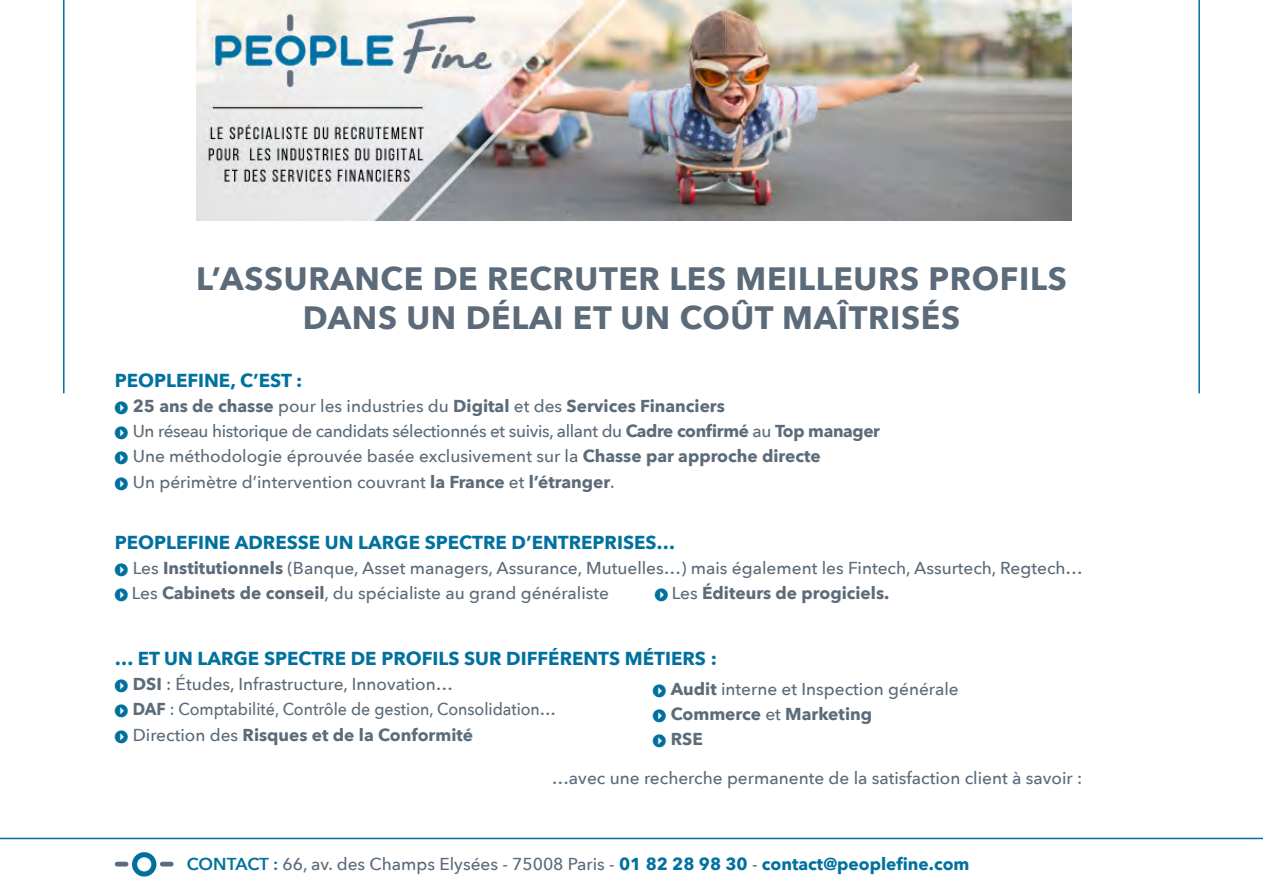
<style>
.page{position:relative;width:1263px;height:893px;background:#fff}
.page>*{position:absolute;margin:0;border:0;box-sizing:border-box;transform-origin:0 0}
.t1{font:700 32.25px/38.7px "Avenir Next";letter-spacing:.02em;color:#5c6b79;text-align:center}
.t2{font:700 18.75px "Avenir Next";color:#00719f}
.t3{font:500 17.25px/25.2px "Avenir Next";color:#5c6b79}
.t4{font:700 17.25px "Avenir Next";color:#5c6b79}
.s1{font-family:"Arrowstfb";font-weight:400;font-size:12.75px;color:#00719f}
.s2{font-weight:700}
.s3{font-weight:500}
.s4{font-weight:600;color:#00719f}
.s5{font-weight:700;color:#00719f}
</style>
<div class="page">
<img style="left:196px;top:1px;width:875px;height:219px">
<svg style="left:132px;top:852px;width:24px;height:24px"></svg>
<hr style="left:160px;top:862px;width:14px;height:4px;background:#5c6b79;border-radius:2px">
<hr style="left:115px;top:862px;width:13px;height:4px;background:#5c6b79;border-radius:2px">
<hr style="left:0;top:838px;width:1263px;height:1px;background:#00719f">
<hr style="left:63px;top:0;width:2px;height:393px;background:#00719f">
<hr style="left:1198px;top:0;width:2px;height:393px;background:#00719f">
<h1 class="t1" style="left:196px;top:259px;width:872px">L’ASSURANCE DE RECRUTER LES MEILLEURS PROFILS<br>DANS UN DÉLAI ET UN COÛT MAÎTRISÉS</h1>
<p class="t2" style="left:115px;top:364px;width:189px">PEOPLEFINE, C’EST :</p>
<p class="t3" style="left:115px;top:393px;width:767px"><span class="s1">I</span> <span class="s2">25 ans de chasse</span> pour les industries du <span class="s2">Digital</span> et des <span class="s2">Services Financiers<br></span><span class="s1">I</span> Un réseau historique de candidats sélectionnés et suivis, allant du <span class="s2">Cadre confirmé</span> au <span class="s2">Top manager </span><span class="s1">I</span> Une méthodologie éprouvée basée exclusivement sur la <span class="s2">Chasse par approche directe<br></span><span class="s1">I</span> Un périmètre d’intervention couvrant <span class="s2">la France</span> et <span class="s2">l’étranger</span>.</p>
<p class="t2" style="left:115px;top:526px;width:562px">PEOPLEFINE ADRESSE UN LARGE SPECTRE D’ENTREPRISES…</p>
<p class="t3" style="left:115px;top:555px;width:969px"><span class="s1">I</span> Les <span class="s2">Institutionnels</span> (Banque, Asset managers, Assurance, Mutuelles…) mais également les Fintech, Assurtech, Regtech…<br><span class="s1">I</span> Les <span class="s2">Cabinets de conseil</span>, du spécialiste au grand généraliste</p>
<p class="t4" style="left:655px;top:578px;width:236px"><span class="s1">I</span> <span class="s3">Les</span> Éditeurs de progiciels.</p>
<p class="t2" style="left:115px;top:642px;width:604px">… ET UN LARGE SPECTRE DE PROFILS SUR DIFFÉRENTS MÉTIERS :</p>
<p class="t3" style="left:115px;top:671px;width:443px"><span class="s1">I</span> <span class="s2">DSI</span> : Études, Infrastructure, Innovation…<br><span class="s1">I</span> <span class="s2">DAF</span> : Comptabilité, Contrôle de gestion, Consolidation…<br><span class="s1">I</span> Direction des <span class="s2">Risques et de la Conformité</span></p>
<p class="t3" style="left:552px;top:765px;width:532px">…avec une recherche permanente de la satisfaction client à savoir :</p>
<p class="t3" style="left:653px;top:676px;width:307px"><span class="s1">I</span> <span class="s2">Audit</span> interne et Inspection générale<br><span class="s1">I</span> <span class="s2">Commerce</span> et <span class="s2">Marketing<br></span><span class="s1">I</span> <span class="s2">RSE</span></p>
<p class="t3" style="left:187px;top:851px;width:784px"><span class="s4">CONTACT :</span> 66, av. des Champs Elysées - 75008 Paris - <span class="s5">01 82 28 98 30</span> - <span class="s5">contact@peoplefine.com</span></p>
</div>
